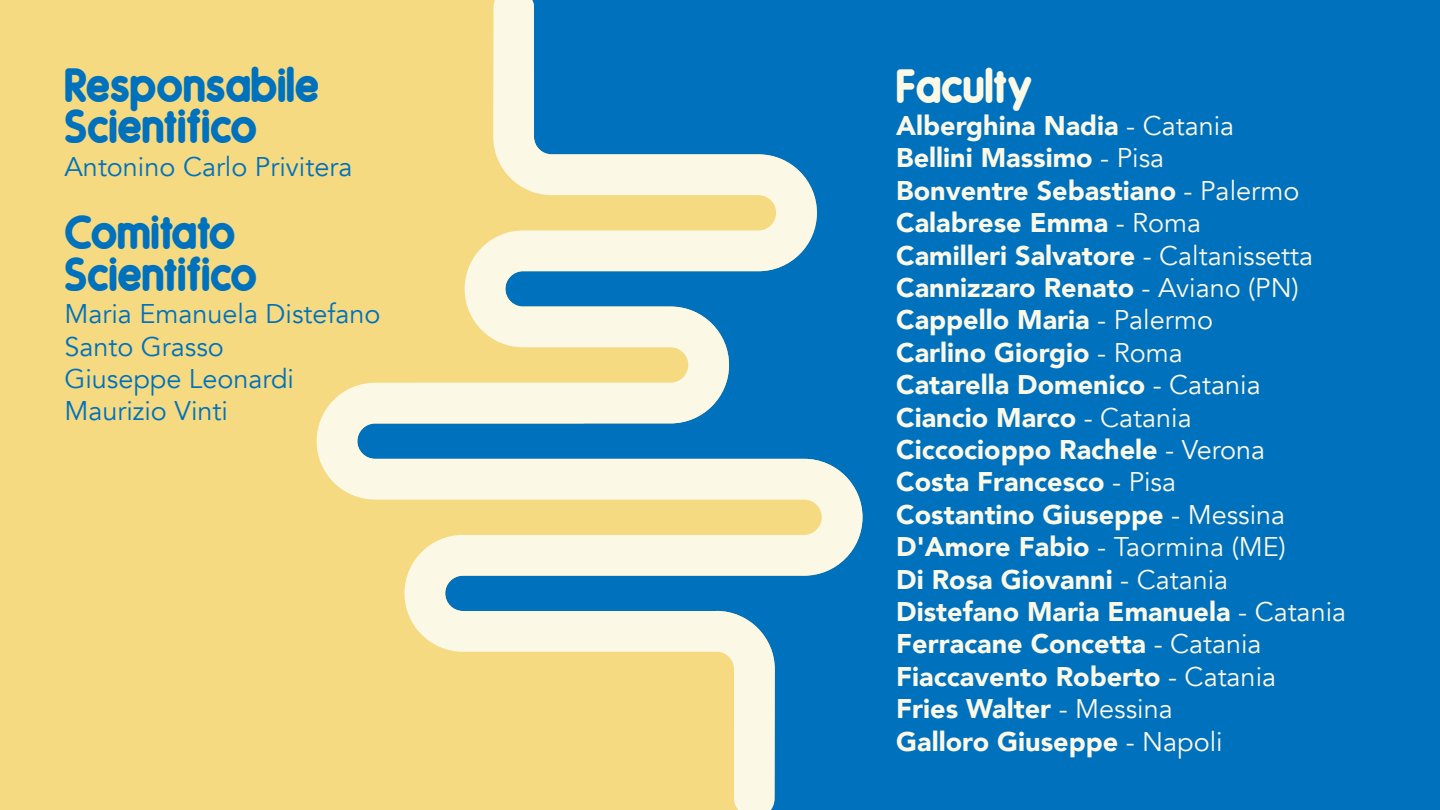
<style>
.page{position:relative;width:1440px;height:810px;background:#f5da81}
.page>*{position:absolute;margin:0;border:0;box-sizing:border-box;transform-origin:0 0}
.t1{font:34.5px/41.4px "Rede Rounded F24";color:#0071bc}
.t2{font:34.5px "Rede Rounded F24";color:#fbf8e6}
.t3{font:900 27px/32.4px "Avenir";color:#fbf8e6}
.t4{font:27px/32.4px "Avenir";color:#0071bc}
.s1{font-weight:400}
</style>
<div class="page">
<div style="left:862px;top:0;width:578px;height:810px;background:#0071bc"></div>
<svg style="left:317px;top:0;width:545px;height:810px"></svg>
<p class="t1" style="left:64px;top:66px;width:256px">Responsabile<br>Scientifico</p>
<p class="t4" style="left:64px;top:151px;width:289px">Antonino Carlo Privitera</p>
<p class="t1" style="left:64px;top:214px;width:194px">Comitato<br>Scientifico</p>
<p class="t4" style="left:64px;top:299px;width:318px">Maria Emanuela Distefano<br>Santo Grasso<br>Giuseppe Leonardi<br>Maurizio Vinti</p>
<p class="t2" style="left:896px;top:63px;width:138px">Faculty</p>
<p class="t3" style="left:896px;top:110px;width:451px">Alberghina Nadia <span class="s1">- Catania<br></span>Bellini Massimo <span class="s1">- Pisa<br></span>Bonventre Sebastiano <span class="s1">- Palermo<br></span>Calabrese Emma <span class="s1">- Roma<br></span>Camilleri Salvatore <span class="s1">- Caltanissetta<br></span>Cannizzaro Renato <span class="s1">- Aviano (PN)<br></span>Cappello Maria <span class="s1">- Palermo<br></span>Carlino Giorgio <span class="s1">- Roma<br></span>Catarella Domenico <span class="s1">- Catania<br></span>Ciancio Marco <span class="s1">- Catania<br></span>Ciccocioppo Rachele <span class="s1">- Verona<br></span>Costa Francesco <span class="s1">- Pisa<br></span>Costantino Giuseppe <span class="s1">- Messina<br></span>D'Amore Fabio <span class="s1">- Taormina (ME)<br></span>Di Rosa Giovanni <span class="s1">- Catania<br></span>Distefano Maria Emanuela <span class="s1">- Catania<br></span>Ferracane Concetta <span class="s1">- Catania<br></span>Fiaccavento Roberto <span class="s1">- Catania<br></span>Fries Walter <span class="s1">- Messina<br></span>Galloro Giuseppe <span class="s1">- Napoli</span></p>
</div>
